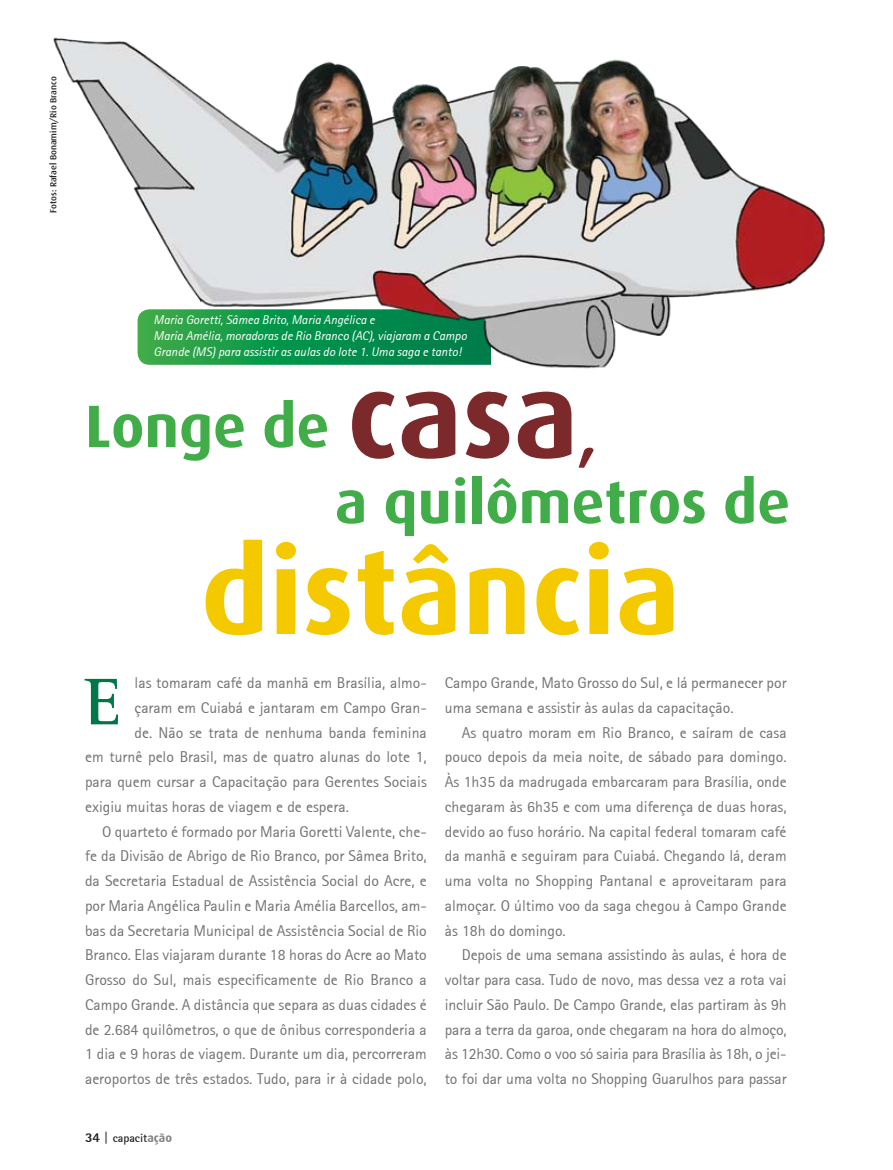
<style>
.page{position:relative;width:893px;height:1170px;background:#fff}
.page>*{position:absolute;margin:0;border:0;box-sizing:border-box;transform-origin:0 0}
.t1{font:700 120px "Dax";color:#f4c900}
.t2{font:700 67.5px "Rotis Semi Serif 65";color:#007649}
.t3{font:700 60px "Dax";color:#41ad49}
.t4{font:15.75px "Rotis Sans Serif 55";color:#717375}
.t5{font:italic 12.75px/15.8px "Rotis Sans Serif 56";color:#fff}
.t6{font:700 12px "Rotis Sans Serif 65";color:#231f20}
.t7{font:500 9px "Dax";color:#231f20}
.s1{font-size:120px;color:#7c292c}
.s2{color:#7c292c}
.s3{font-family:"Rotis Sans Serif 75";font-weight:800;font-size:13.5px}
.s4{font-family:"Rotis Sans Serif 75";font-weight:800;font-size:13.5px;color:#58595b}
.s5{font-family:"Dax";color:#808285}
</style>
<div class="page">
<img style="left:53px;top:37px;width:772px;height:332px">
<p class="t7" style="left:48px;top:213px;width:138px;rotate:-90deg">Fotos: Rafael Bonamim/Rio Branco</p>
<p class="t5" style="left:154px;top:312px;width:315px">Maria Goretti, Sâmea Brito, Maria Angélica e<br>Maria Amélia, moradoras de Rio Branco (AC), viajaram a Campo<br>Grande (MS) para assistir as aulas do lote 1. Uma saga e tanto!</p>
<p class="t3" style="left:85px;top:392px;width:513px">Longe de <span class="s1">casa</span><span class="s2">,</span></p>
<p class="t3" style="left:335px;top:468px;width:457px">a quilômetros de</p>
<p class="t1" style="left:201px;top:524px;width:481px">distância</p>
<p class="t4" style="left:135px;top:673px;width:294px">las tomaram café da manhã em Brasília, almo-</p>
<p class="t4" style="left:135px;top:698px;width:294px">çaram em Cuiabá e jantaram em Campo Gran-</p>
<p class="t4" style="left:135px;top:723px;width:294px">de. Não se trata de nenhuma banda feminina</p>
<p class="t4" style="left:85px;top:747px;width:343px">em turnê pelo Brasil, mas de quatro alunas do lote 1,</p>
<p class="t4" style="left:85px;top:772px;width:343px">para quem cursar a Capacitação para Gerentes Sociais</p>
<p class="t4" style="left:85px;top:797px;width:265px">exigiu muitas horas de viagem e de espera.</p>
<p class="t4" style="left:102px;top:822px;width:326px">O quarteto é formado por Maria Goretti Valente, che-</p>
<p class="t4" style="left:85px;top:846px;width:343px">fe da Divisão de Abrigo de Rio Branco, por Sâmea Brito,</p>
<p class="t4" style="left:85px;top:871px;width:343px">da Secretaria Estadual de Assistência Social do Acre, e</p>
<p class="t4" style="left:85px;top:896px;width:343px">por Maria Angélica Paulin e Maria Amélia Barcellos, am-</p>
<p class="t4" style="left:85px;top:921px;width:343px">bas da Secretaria Municipal de Assistência Social de Rio</p>
<p class="t4" style="left:85px;top:945px;width:343px">Branco. Elas viajaram durante 18 horas do Acre ao Mato</p>
<p class="t4" style="left:85px;top:970px;width:343px">Grosso do Sul, mais especificamente de Rio Branco a</p>
<p class="t4" style="left:85px;top:995px;width:343px">Campo Grande. A distância que separa as duas cidades é</p>
<p class="t4" style="left:85px;top:1019px;width:343px">de 2.684 quilômetros, o que de ônibus corresponderia a</p>
<p class="t4" style="left:85px;top:1044px;width:343px">1 dia e 9 horas de viagem. Durante um dia, percorreram</p>
<p class="t4" style="left:85px;top:1069px;width:343px">aeroportos de três estados. Tudo, para ir à cidade polo,</p>
<p class="t2" style="left:85px;top:661px;width:38px">E</p>
<p class="t6" style="left:85px;top:1129px;width:88px"><span class="s3">34</span> <span class="s4">|</span> capacit<span class="s5">ação</span></p>
<p class="t4" style="left:445px;top:673px;width:343px">Campo Grande, Mato Grosso do Sul, e lá permanecer por</p>
<p class="t4" style="left:445px;top:698px;width:290px">uma semana e assistir às aulas da capacitação.</p>
<p class="t4" style="left:462px;top:723px;width:326px">As quatro moram em Rio Branco, e saíram de casa</p>
<p class="t4" style="left:445px;top:747px;width:343px">pouco depois da meia noite, de sábado para domingo.</p>
<p class="t4" style="left:445px;top:772px;width:343px">Às 1h35 da madrugada embarcaram para Brasília, onde</p>
<p class="t4" style="left:445px;top:797px;width:343px">chegaram às 6h35 e com uma diferença de duas horas,</p>
<p class="t4" style="left:445px;top:822px;width:343px">devido ao fuso horário. Na capital federal tomaram café</p>
<p class="t4" style="left:445px;top:846px;width:343px">da manhã e seguiram para Cuiabá. Chegando lá, deram</p>
<p class="t4" style="left:445px;top:871px;width:343px">uma volta no Shopping Pantanal e aproveitaram para</p>
<p class="t4" style="left:445px;top:896px;width:343px">almoçar. O último voo da saga chegou à Campo Grande</p>
<p class="t4" style="left:445px;top:921px;width:122px">às 18h do domingo.</p>
<p class="t4" style="left:462px;top:945px;width:326px">Depois de uma semana assistindo às aulas, é hora de</p>
<p class="t4" style="left:445px;top:970px;width:343px">voltar para casa. Tudo de novo, mas dessa vez a rota vai</p>
<p class="t4" style="left:445px;top:995px;width:343px">incluir São Paulo. De Campo Grande, elas partiram às 9h</p>
<p class="t4" style="left:445px;top:1019px;width:343px">para a terra da garoa, onde chegaram na hora do almoço,</p>
<p class="t4" style="left:445px;top:1044px;width:343px">às 12h30. Como o voo só sairia para Brasília às 18h, o jei-</p>
<p class="t4" style="left:445px;top:1069px;width:343px">to foi dar uma volta no Shopping Guarulhos para passar</p>
</div>
